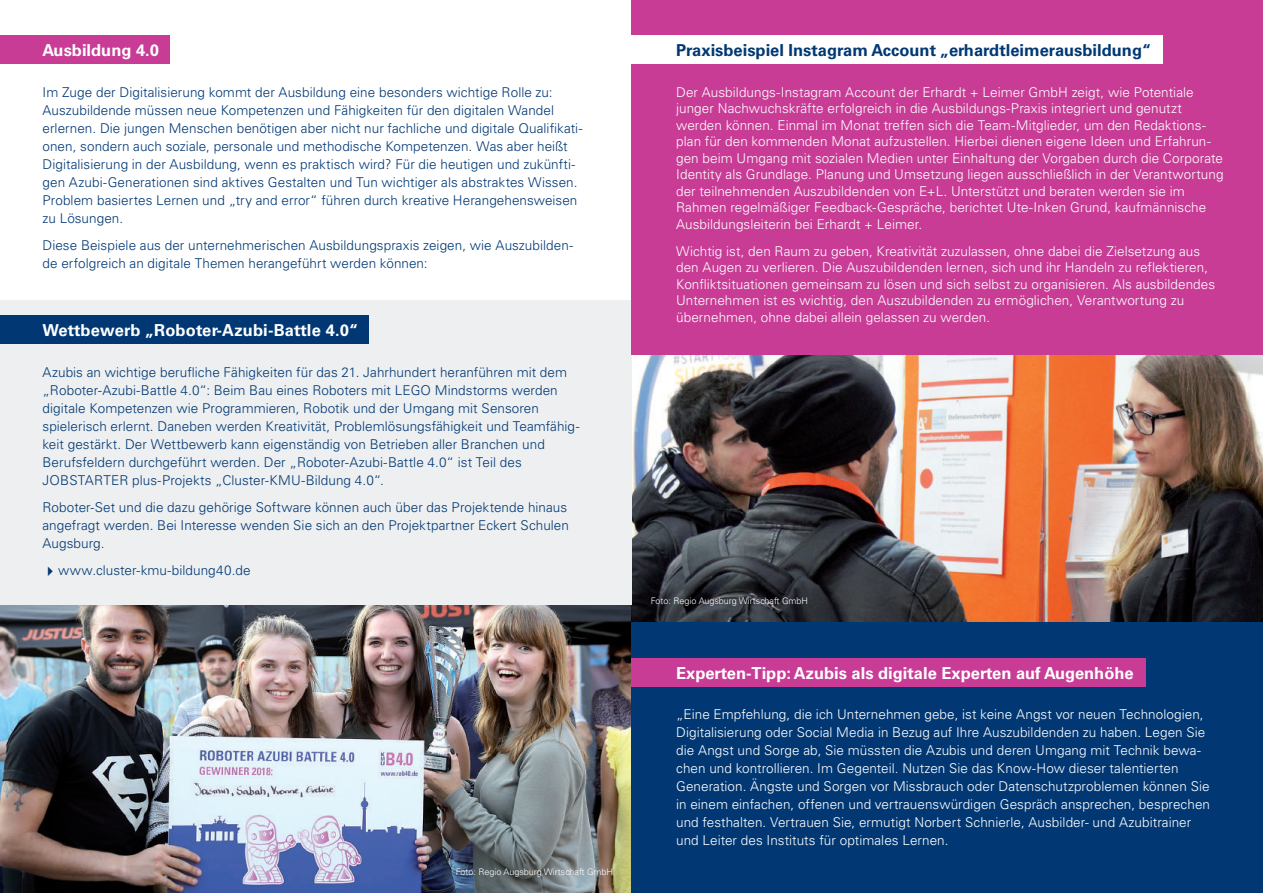
<style>
.page{position:relative;width:1263px;height:893px;background:#fff}
.page>*{position:absolute;margin:0;border:0;box-sizing:border-box;transform-origin:0 0}
.t1{font:700 16.5px "Univers LT";color:#fff}
.t2{font:700 16.5px "Univers LT";color:#013874}
.t3{font:300 13.5px/16.5px "Univers LT";letter-spacing:.005em;color:#fff}
.t4{font:300 13.5px/18px "Univers LT";letter-spacing:.005em;color:#013874}
.t5{font:300 9px "Univers LT";color:#fff}
</style>
<div class="page">
<img style="left:0;top:605px;width:631px;height:288px">
<img style="left:631px;top:355px;width:632px;height:267px">
<div style="left:0;top:300px;width:631px;height:305px;background:#edeff0"></div>
<div style="left:0;top:315px;width:368px;height:29px;background:#013874"></div>
<div style="left:0;top:35px;width:170px;height:29px;background:#c83c96"></div>
<div style="left:631px;top:0;width:632px;height:355px;background:#c83c96"></div>
<div style="left:631px;top:35px;width:531px;height:29px;background:#fff"></div>
<div style="left:631px;top:622px;width:632px;height:271px;background:#013874"></div>
<div style="left:631px;top:658px;width:514px;height:28px;background:#c83c96"></div>
<p class="t1" style="left:43px;top:40px;width:118px">Ausbildung 4.0</p>
<p class="t4" style="left:43px;top:83px;width:542px">Im Zuge der Digitalisierung kommt der Ausbildung eine besonders wichtige Rolle zu:<br>Auszubildende müssen neue Kompetenzen und Fähigkeiten für den digitalen Wandel erlernen. Die jungen Menschen benötigen aber nicht nur fachliche und digitale Qualifikati&shy;onen, sondern auch soziale, personale und methodische Kompetenzen. Was aber heißt Digitalisierung in der Ausbildung, wenn es praktisch wird? Für die heutigen und zukünfti&shy;gen Azubi-Generationen sind aktives Gestalten und Tun wichtiger als abstraktes Wissen.<br>Problem basiertes Lernen und „try and error“ führen durch kreative Herangehensweisen zu Lösungen.</p>
<p class="t4" style="left:43px;top:236px;width:532px">Diese Beispiele aus der unternehmerischen Ausbildungspraxis zeigen, wie Auszubilden&shy;de erfolgreich an digitale Themen herangeführt werden können:</p>
<p class="t1" style="left:43px;top:321px;width:317px">Wettbewerb „Roboter-Azubi-Battle 4.0“</p>
<p class="t4" style="left:43px;top:364px;width:538px">Azubis an wichtige berufliche Fähigkeiten für das 21. Jahrhundert heranführen mit dem „Roboter-Azubi-Battle 4.0“: Beim Bau eines Roboters mit LEGO Mindstorms werden digitale Kompetenzen wie Programmieren, Robotik und der Umgang mit Sensoren spielerisch erlernt. Daneben werden Kreativität, Problemlösungsfähigkeit und Teamfähig&shy;keit gestärkt. Der Wettbewerb kann eigenständig von Betrieben aller Branchen und Berufsfeldern durchgeführt werden. Der „Roboter-Azubi-Battle 4.0“ ist Teil des JOBSTARTER plus-Projekts „Cluster-KMU-Bildung 4.0“.</p>
<p class="t4" style="left:43px;top:499px;width:528px">Roboter-Set und die dazu gehörige Software können auch über das Projektende hinaus angefragt werden. Bei Interesse wenden Sie sich an den Projektpartner Eckert Schulen<br>Augsburg.</p>
<p class="t4" style="left:43px;top:562px;width:210px">✔www.cluster-kmu-bildung40.de</p>
<p class="t5" style="left:456px;top:867px;width:159px">Foto: Regio Augsburg Wirtschaft GmbH</p>
<p class="t2" style="left:676px;top:40px;width:477px">Praxisbeispiel Instagram Account „erhardtleimerausbildung“</p>
<p class="t3" style="left:676px;top:84px;width:549px">Der Ausbildungs-Instagram Account der Erhardt + Leimer GmbH zeigt, wie Potentiale junger Nachwuchskräfte erfolgreich in die Ausbildungs-Praxis integriert und genutzt werden können. Einmal im Monat treffen sich die Team-Mitglieder, um den Redaktions&shy;plan für den kommenden Monat aufzustellen. Hierbei dienen eigene Ideen und Erfahrun&shy;gen beim Umgang mit sozialen Medien unter Einhaltung der Vorgaben durch die Corporate Identity als Grundlage. Planung und Umsetzung liegen ausschließlich in der Verantwortung der teilnehmenden Auszubildenden von E+L. Unterstützt und beraten werden sie im Rahmen regelmäßiger Feedback-Gespräche, berichtet Ute-Inken Grund, kaufmännische Ausbildungsleiterin bei Erhardt + Leimer.</p>
<p class="t3" style="left:676px;top:243px;width:540px">Wichtig ist, den Raum zu geben, Kreativität zuzulassen, ohne dabei die Zielsetzung aus den Augen zu verlieren. Die Auszubildenden lernen, sich und ihr Handeln zu reflektieren, Konfliktsituationen gemeinsam zu lösen und sich selbst zu organisieren. Als ausbildendes Unternehmen ist es wichtig, den Auszubildenden zu ermöglichen, Verantwortung zu übernehmen, ohne dabei allein gelassen zu werden.</p>
<p class="t5" style="left:651px;top:595px;width:159px">Foto: Regio Augsburg Wirtschaft GmbH</p>
<p class="t1" style="left:676px;top:664px;width:459px">Experten-Tipp: Azubis als digitale Experten auf Augenhöhe</p>
<p class="t3" style="left:676px;top:706px;width:535px;line-height:18px">„Eine Empfehlung, die ich Unternehmen gebe, ist keine Angst vor neuen Technologien, Digitalisierung oder Social Media in Bezug auf Ihre Auszubildenden zu haben. Legen Sie die Angst und Sorge ab, Sie müssten die Azubis und deren Umgang mit Technik bewa&shy;chen und kontrollieren. Im Gegenteil. Nutzen Sie das Know-How dieser talentierten Generation. Ängste und Sorgen vor Missbrauch oder Datenschutzproblemen können Sie in einem einfachen, offenen und vertrauenswürdigen Gespräch ansprechen, besprechen und festhalten. Vertrauen Sie, ermutigt Norbert Schnierle, Ausbilder- und Azubitrainer und Leiter des Instituts für optimales Lernen.</p>
</div>
